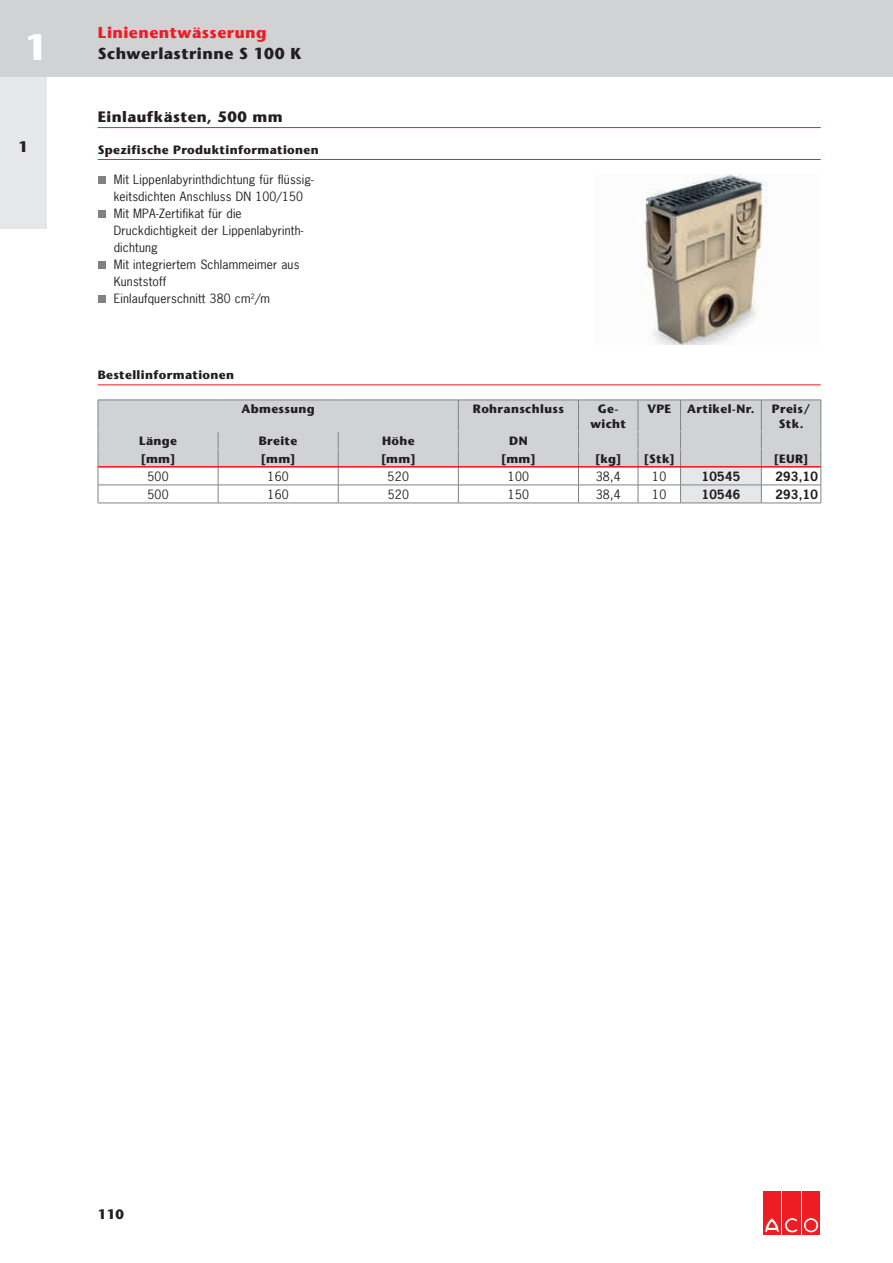
<style>
.page{position:relative;width:893px;height:1263px;background:#fff}
.page>*{position:absolute;margin:0;border:0;box-sizing:border-box;transform-origin:0 0}
.t1{font:700 36px "Stone Sans";color:#fff}
.t2{font:700 15.75px "Stone Sans";letter-spacing:.03em;color:#231f20}
.t3{font:700 15.75px "Stone Sans";letter-spacing:.03em;color:#ee1d23}
.t4{font:700 15px "Stone Sans";letter-spacing:.03em;color:#231f20}
.t5{font:700 13.5px "Stone Sans";color:#231f20}
.t6{font:12px/17px "News Gothic";letter-spacing:.015em;color:#231f20}
.t7{font:700 12px/14.4px "Stone Sans";letter-spacing:.03em;color:#231f20;text-align:center}
.t8{font:700 12px "News Gothic";letter-spacing:.025em;color:#231f20}
</style>
<div class="page">
<div style="left:763px;top:1191px;width:18px;height:43px;background:#ee1d23"></div>
<div style="left:782px;top:1191px;width:18px;height:43px;background:#ee1d23"></div>
<svg style="left:765px;top:1217px;width:33px;height:16px"></svg>
<div style="left:802px;top:1191px;width:18px;height:43px;background:#ee1d23"></div>
<svg style="left:803px;top:1218px;width:16px;height:15px"></svg>
<div style="left:803px;top:1217px;width:16px;height:16px;border:1px solid #ee1d23;border-radius:50%"></div>
<div style="left:806px;top:1220px;width:10px;height:10px;background:#ee1d23;border-radius:50%"></div>
<div style="left:806px;top:1220px;width:10px;height:10px;border:1px solid #ee1d23;border-radius:50%"></div>
<div style="left:0;top:64px;width:47px;height:165px;background:#e6e7e9"></div>
<div style="left:0;top:0;width:893px;height:77px;background:#d1d2d4"></div>
<hr style="left:98px;top:127px;width:723px;height:1px;background:#ee1d23">
<hr style="left:98px;top:159px;width:723px;height:1px;background:#ee1d23">
<div style="left:98px;top:176px;width:7px;height:8px;background:#808285"></div>
<div style="left:98px;top:210px;width:7px;height:8px;background:#808285"></div>
<div style="left:98px;top:261px;width:7px;height:8px;background:#808285"></div>
<div style="left:98px;top:295px;width:7px;height:8px;background:#808285"></div>
<hr style="left:98px;top:385px;width:723px;height:1px;background:#ee1d23">
<div style="left:99px;top:401px;width:722px;height:65px;background:#d1d2d4"></div>
<hr style="left:98px;top:400px;width:120px;height:1px;background:#808285">
<hr style="left:98px;top:400px;width:1px;height:32px;background:#808285">
<hr style="left:218px;top:400px;width:120px;height:1px;background:#808285">
<hr style="left:338px;top:400px;width:120px;height:1px;background:#808285">
<hr style="left:458px;top:400px;width:120px;height:1px;background:#808285">
<hr style="left:458px;top:400px;width:1px;height:32px;background:#808285">
<hr style="left:578px;top:400px;width:60px;height:1px;background:#808285">
<hr style="left:578px;top:400px;width:1px;height:32px;background:#808285">
<hr style="left:638px;top:400px;width:43px;height:1px;background:#808285">
<hr style="left:638px;top:400px;width:1px;height:32px;background:#808285">
<hr style="left:681px;top:400px;width:80px;height:1px;background:#808285">
<hr style="left:680px;top:400px;width:1px;height:32px;background:#808285">
<hr style="left:761px;top:400px;width:60px;height:1px;background:#808285">
<hr style="left:761px;top:400px;width:1px;height:32px;background:#808285">
<hr style="left:821px;top:400px;width:1px;height:32px;background:#808285">
<hr style="left:98px;top:485px;width:120px;height:1px;background:#808285">
<svg style="left:98px;top:433px;width:1px;height:70px"></svg>
<hr style="left:218px;top:485px;width:120px;height:1px;background:#808285">
<svg style="left:218px;top:433px;width:1px;height:70px"></svg>
<hr style="left:338px;top:485px;width:120px;height:1px;background:#808285">
<svg style="left:338px;top:433px;width:1px;height:70px"></svg>
<hr style="left:458px;top:485px;width:120px;height:1px;background:#808285">
<svg style="left:458px;top:433px;width:1px;height:70px"></svg>
<hr style="left:578px;top:485px;width:60px;height:1px;background:#808285">
<svg style="left:578px;top:433px;width:1px;height:70px"></svg>
<hr style="left:638px;top:485px;width:43px;height:1px;background:#808285">
<svg style="left:638px;top:433px;width:1px;height:70px"></svg>
<hr style="left:761px;top:485px;width:60px;height:1px;background:#808285">
<svg style="left:680px;top:433px;width:82px;height:70px;background:#d7d8da"></svg>
<svg style="left:821px;top:432px;width:1px;height:71px"></svg>
<hr style="left:98px;top:503px;width:120px;height:1px;background:#808285">
<hr style="left:218px;top:503px;width:120px;height:1px;background:#808285">
<hr style="left:338px;top:503px;width:120px;height:1px;background:#808285">
<hr style="left:458px;top:503px;width:120px;height:1px;background:#808285">
<hr style="left:578px;top:503px;width:60px;height:1px;background:#808285">
<hr style="left:638px;top:503px;width:43px;height:1px;background:#808285">
<hr style="left:681px;top:503px;width:80px;height:1px;background:#808285">
<hr style="left:761px;top:503px;width:60px;height:1px;background:#808285">
<hr style="left:98px;top:432px;width:120px;height:1px;background:#d1d2d4">
<hr style="left:218px;top:432px;width:120px;height:1px;background:#d1d2d4">
<hr style="left:338px;top:432px;width:120px;height:1px;background:#d1d2d4">
<hr style="left:458px;top:432px;width:120px;height:1px;background:#d1d2d4">
<hr style="left:578px;top:432px;width:60px;height:1px;background:#d1d2d4">
<hr style="left:638px;top:432px;width:43px;height:1px;background:#d1d2d4">
<hr style="left:681px;top:432px;width:80px;height:1px;background:#d1d2d4">
<hr style="left:761px;top:432px;width:60px;height:1px;background:#d1d2d4">
<hr style="left:98px;top:449px;width:120px;height:1px;background:#d1d2d4">
<hr style="left:218px;top:449px;width:120px;height:1px;background:#d1d2d4">
<hr style="left:338px;top:449px;width:120px;height:1px;background:#d1d2d4">
<hr style="left:458px;top:449px;width:120px;height:1px;background:#d1d2d4">
<hr style="left:578px;top:449px;width:60px;height:1px;background:#d1d2d4">
<hr style="left:638px;top:449px;width:43px;height:1px;background:#d1d2d4">
<hr style="left:681px;top:449px;width:80px;height:1px;background:#d1d2d4">
<hr style="left:761px;top:449px;width:60px;height:1px;background:#d1d2d4">
<hr style="left:98px;top:466px;width:120px;height:1px;background:#ee1d23">
<hr style="left:218px;top:466px;width:120px;height:1px;background:#ee1d23">
<hr style="left:338px;top:466px;width:120px;height:1px;background:#ee1d23">
<hr style="left:458px;top:466px;width:120px;height:1px;background:#ee1d23">
<hr style="left:578px;top:466px;width:60px;height:1px;background:#ee1d23">
<hr style="left:638px;top:466px;width:43px;height:1px;background:#ee1d23">
<hr style="left:681px;top:466px;width:80px;height:1px;background:#ee1d23">
<hr style="left:761px;top:466px;width:60px;height:1px;background:#ee1d23">
<hr style="left:98px;top:467px;width:120px;height:1px;background:#ee1d23">
<hr style="left:218px;top:467px;width:120px;height:1px;background:#ee1d23">
<hr style="left:338px;top:467px;width:120px;height:1px;background:#ee1d23">
<hr style="left:458px;top:467px;width:120px;height:1px;background:#ee1d23">
<hr style="left:578px;top:467px;width:60px;height:1px;background:#ee1d23">
<hr style="left:638px;top:467px;width:43px;height:1px;background:#ee1d23">
<hr style="left:681px;top:467px;width:80px;height:1px;background:#ee1d23">
<hr style="left:761px;top:467px;width:60px;height:1px;background:#ee1d23">
<img style="left:644px;top:174px;width:123px;height:170px">
<h1 class="t1" style="left:25px;top:25px;width:24px">1</h1>
<h2 class="t3" style="left:98px;top:23px;width:170px">Linienentwässerung</h2>
<h2 class="t2" style="left:98px;top:44px;width:205px">Schwerlastrinne S 100 K</h2>
<p class="t4" style="left:19px;top:138px;width:11px">1</p>
<p class="t4" style="left:98px;top:108px;width:186px">Einlaufkästen, 500 mm</p>
<p class="t7" style="left:98px;top:142px;width:222px">Spezifische Produktinformationen</p>
<p class="t6" style="left:114px;top:170px;width:201px">Mit Lippenlabyrinthdichtung für flüssig&shy;keitsdichten Anschluss DN 100/150<br>Mit MPA-Zertifikat für die<br>Druckdichtigkeit der Lippenlabyrinth&shy;dichtung<br>Mit integriertem Schlammeimer aus<br>Kunststoff<br>Einlaufquerschnitt 380 cm<sup>2</sup>/m</p>
<p class="t7" style="left:98px;top:368px;width:138px">Bestellinformationen</p>
<p class="t7" style="left:241px;top:402px;width:75px">Abmessung</p>
<p class="t7" style="left:473px;top:402px;width:92px">Rohranschluss</p>
<p class="t7" style="left:590px;top:402px;width:37px">Ge&shy;wicht</p>
<p class="t7" style="left:647px;top:402px;width:25px">VPE</p>
<p class="t7" style="left:687px;top:402px;width:69px">Artikel-Nr.</p>
<p class="t7" style="left:772px;top:402px;width:40px">Preis/<br>Stk.</p>
<p class="t7" style="left:139px;top:434px;width:40px">Länge</p>
<p class="t7" style="left:259px;top:434px;width:40px">Breite</p>
<p class="t7" style="left:382px;top:434px;width:34px">Höhe</p>
<p class="t7" style="left:509px;top:434px;width:20px">DN</p>
<p class="t7" style="left:141px;top:451px;width:36px">[mm]</p>
<p class="t7" style="left:261px;top:451px;width:36px">[mm]</p>
<p class="t7" style="left:381px;top:451px;width:36px">[mm]</p>
<p class="t7" style="left:501px;top:451px;width:36px">[mm]</p>
<p class="t7" style="left:595px;top:451px;width:28px">[kg]</p>
<p class="t7" style="left:644px;top:451px;width:32px">[Stk]</p>
<p class="t7" style="left:774px;top:451px;width:36px">[EUR]</p>
<p class="t6" style="left:147px;top:467px;width:23px">500</p>
<p class="t6" style="left:268px;top:467px;width:23px">160</p>
<p class="t6" style="left:388px;top:467px;width:23px">520</p>
<p class="t6" style="left:508px;top:467px;width:23px">100</p>
<p class="t6" style="left:596px;top:467px;width:27px">38,4</p>
<p class="t6" style="left:652px;top:467px;width:16px">10</p>
<p class="t8" style="left:702px;top:468px;width:40px">10545</p>
<p class="t8" style="left:775px;top:468px;width:44px">293,10</p>
<p class="t6" style="left:147px;top:485px;width:23px">500</p>
<p class="t6" style="left:268px;top:485px;width:23px">160</p>
<p class="t6" style="left:388px;top:485px;width:23px">520</p>
<p class="t6" style="left:508px;top:485px;width:23px">150</p>
<p class="t6" style="left:596px;top:485px;width:27px">38,4</p>
<p class="t6" style="left:652px;top:485px;width:16px">10</p>
<p class="t8" style="left:702px;top:486px;width:40px">10546</p>
<p class="t8" style="left:775px;top:486px;width:44px">293,10</p>
<p class="t5" style="left:98px;top:1206px;width:28px">110</p>
</div>
